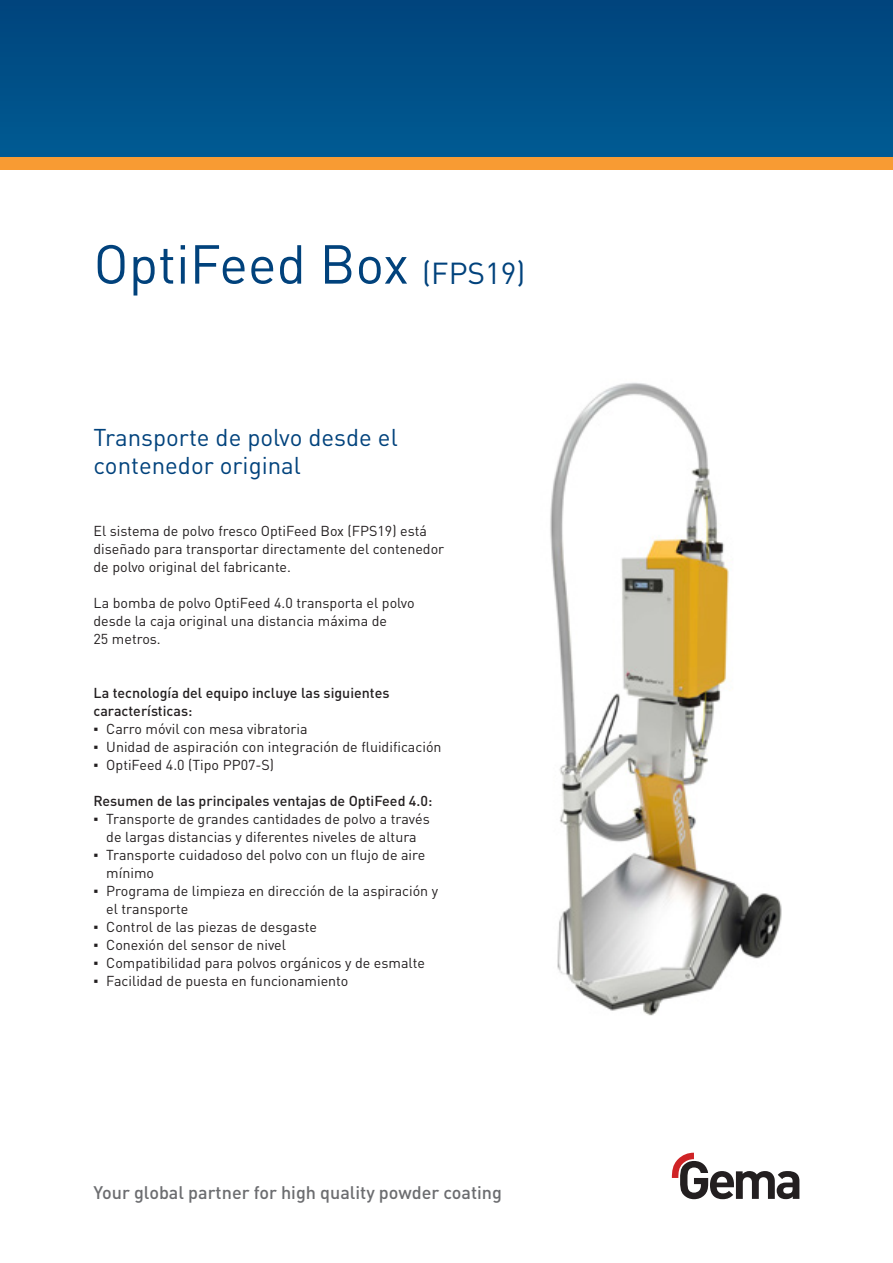
<style>
.page{position:relative;width:893px;height:1263px;background:#fff}
.page>*{position:absolute;margin:0;border:0;box-sizing:border-box;transform-origin:0 0}
.t1{font:54px "DIN Pro";color:#01427c}
.t2{font:24px/28.8px "DIN Pro";color:#01427c}
.t3{font:500 18px "DIN Pro";color:#6c6d70}
.t4{font:14.25px/18px "DIN Pro";color:#231f20}
.t5{font:500 14.25px/18px "DIN Pro";color:#231f20}
.s1{font-size:30px}
.s2{font-family:"Arial"}
</style>
<div class="page">
<div style="left:0;top:0;width:893px;height:157px;background:#004f87"></div>
<div style="left:0;top:157px;width:893px;height:13px;background:#f89b33"></div>
<svg style="left:672px;top:1153px;width:127px;height:46px"></svg>
<img style="left:550px;top:382px;width:232px;height:634px">
<h1 class="t1" style="left:94px;top:222px;width:433px">OptiFeed Box <span class="s1">(FPS19)</span></h1>
<h2 class="t2" style="left:94px;top:420px;width:306px">Transporte de polvo desde el contenedor original</h2>
<p class="t4" style="left:94px;top:520px;width:352px">El sistema de polvo fresco OptiFeed Box (FPS19) está diseñado para transportar directamente del contenedor de polvo original del fabricante.</p>
<p class="t4" style="left:94px;top:592px;width:323px">La bomba de polvo OptiFeed 4.0 transporta el polvo desde la caja original una distancia máxima de<br>25 metros.</p>
<p class="t5" style="left:94px;top:682px;width:297px">La tecnología del equipo incluye las siguientes características:</p>
<p class="t4" style="left:94px;top:718px;width:216px"><span class="s2">▪</span> Carro móvil con mesa vibratoria</p>
<p class="t4" style="left:94px;top:736px;width:350px"><span class="s2">▪</span> Unidad de aspiración con integración de fluidificación</p>
<p class="t4" style="left:94px;top:754px;width:182px"><span class="s2">▪</span> OptiFeed 4.0 (Tipo PP07-S)</p>
<p class="t5" style="left:94px;top:790px;width:340px">Resumen de las principales ventajas de OptiFeed 4.0:</p>
<p class="t4" style="left:94px;top:808px;width:338px;text-align:center"><span class="s2">▪</span> Transporte de grandes cantidades de polvo a través de largas distancias y diferentes niveles de altura</p>
<p class="t4" style="left:106px;top:844px;width:321px;text-indent:-13px"><span class="s2">▪</span> Transporte cuidadoso del polvo con un flujo de aire mínimo</p>
<p class="t4" style="left:106px;top:880px;width:333px;text-indent:-13px"><span class="s2">▪</span> Programa de limpieza en dirección de la aspiración y el transporte</p>
<p class="t4" style="left:94px;top:916px;width:225px"><span class="s2">▪</span> Control de las piezas de desgaste</p>
<p class="t4" style="left:94px;top:934px;width:194px"><span class="s2">▪</span> Conexión del sensor de nivel</p>
<p class="t4" style="left:94px;top:952px;width:333px"><span class="s2">▪</span> Compatibilidad para polvos orgánicos y de esmalte</p>
<p class="t4" style="left:94px;top:970px;width:256px"><span class="s2">▪</span> Facilidad de puesta en funcionamiento</p>
<p class="t3" style="left:94px;top:1178px;width:410px">Your global partner for high quality powder coating</p>
</div>
